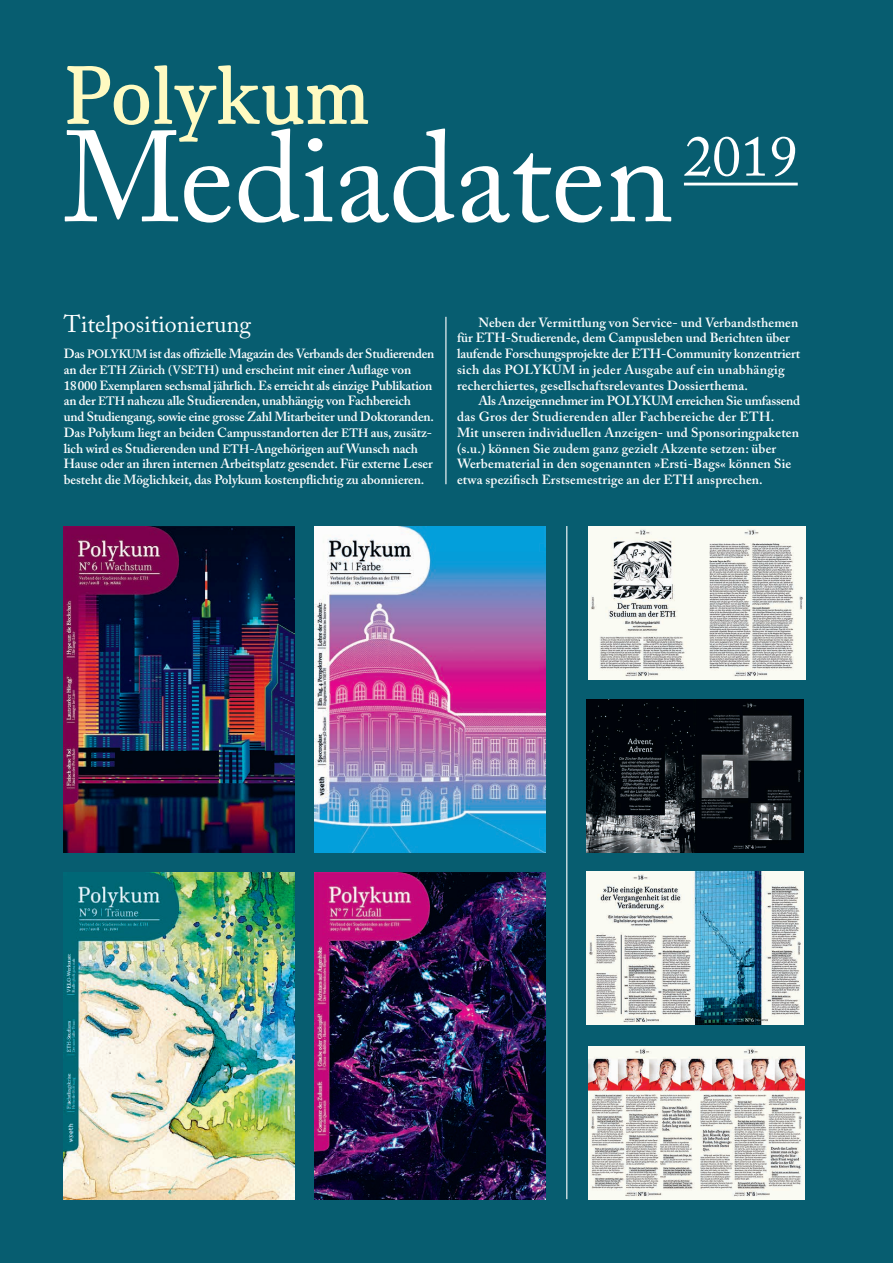
<style>
.page{position:relative;width:893px;height:1263px;background:#075d70}
.page>*{position:absolute;margin:0;border:0;box-sizing:border-box;transform-origin:0 0}
.t1{font:127.95px "Adobe Caslon Pro";color:#fff;scale:.94 1}
.t2{font:56.85px "Adobe Caslon Pro";color:#fff}
.t3{font:24px "Adobe Caslon Pro";color:#fff}
.t4{font:600 13.2px/15.8px "Adobe Caslon Pro";letter-spacing:-.005em;color:#fff}
.s1{font-size:12px}
</style>
<div class="page">
<img style="left:315px;top:873px;width:231px;height:326px">
<img style="left:587px;top:699px;width:217px;height:154px">
<img style="left:589px;top:526px;width:217px;height:153px">
<img style="left:64px;top:526px;width:231px;height:327px">
<hr style="left:566px;top:526px;width:1px;height:673px;background:#fff">
<img style="left:588px;top:1046px;width:217px;height:153px">
<img style="left:587px;top:872px;width:217px;height:153px">
<hr style="left:445px;top:317px;width:1px;height:167px;background:#fff">
<img style="left:315px;top:526px;width:231px;height:327px">
<img style="left:64px;top:873px;width:231px;height:326px">
<svg style="left:67px;top:65px;width:301px;height:77px"></svg>
<hr style="left:684px;top:183px;width:114px;height:2px;background:#fff">
<h1 class="t1" style="left:64px;top:102px;width:650px">Mediadaten</h1>
<h2 class="t2" style="left:684px;top:123px;width:115px">2019</h2>
<h3 class="t3" style="left:64px;top:310px;width:189px">Titelpositionierung</h3>
<p class="t4" style="left:64px;top:346px;width:372px">Das <span class="s1">POLYKUM</span> ist das offizielle Magazin des Verbands der Studierenden an der <span class="s1">ETH Z</span>ürich <span class="s1">(VSETH</span>) und erscheint mit einer Auflage von 18000 Exemplaren sechsmal jährlich. Es erreicht als einzige Publikation an der <span class="s1">ETH</span> nahezu alle Studierenden, unabhängig von Fachbereich und Studiengang, sowie eine grosse Zahl Mitarbeiter und Doktoranden.<br>Das Polykum liegt an beiden Campusstandorten der <span class="s1">ETH</span> aus, zusätz&shy;lich wird es Studierenden und <span class="s1">ETH</span>-Angehörigen auf Wunsch nach Hause oder an ihren internen Arbeitsplatz gesendet. Für externe Leser besteht die Möglichkeit, das Polykum kostenpflichtig zu abonnieren.</p>
<p class="t4" style="left:457px;top:314px;width:345px;text-indent:21px">Neben der Vermittlung von Service- und Verbandsthemen für ETH-Studierende, dem Campusleben und Berichten über laufende Forschungsprojekte der ETH-Community konzentriert sich das POLYKUM in jeder Ausgabe auf ein unabhängig recherchiertes, gesellschaftsrelevantes Dossierthema.</p>
<p class="t4" style="left:457px;top:393px;width:344px;text-indent:21px">Als Anzeigennehmer im POLYKUM erreichen Sie umfassend das Gros der Studierenden aller Fachbereiche der ETH.<br>Mit unseren individuellen Anzeigen- und Sponsoringpaketen (s.u.) können Sie zudem ganz gezielt Akzente setzen: über Werbematerial in den sogenannten »Ersti-Bags« können Sie etwa spezifisch Erstsemestrige an der ETH ansprechen.</p>
</div>
